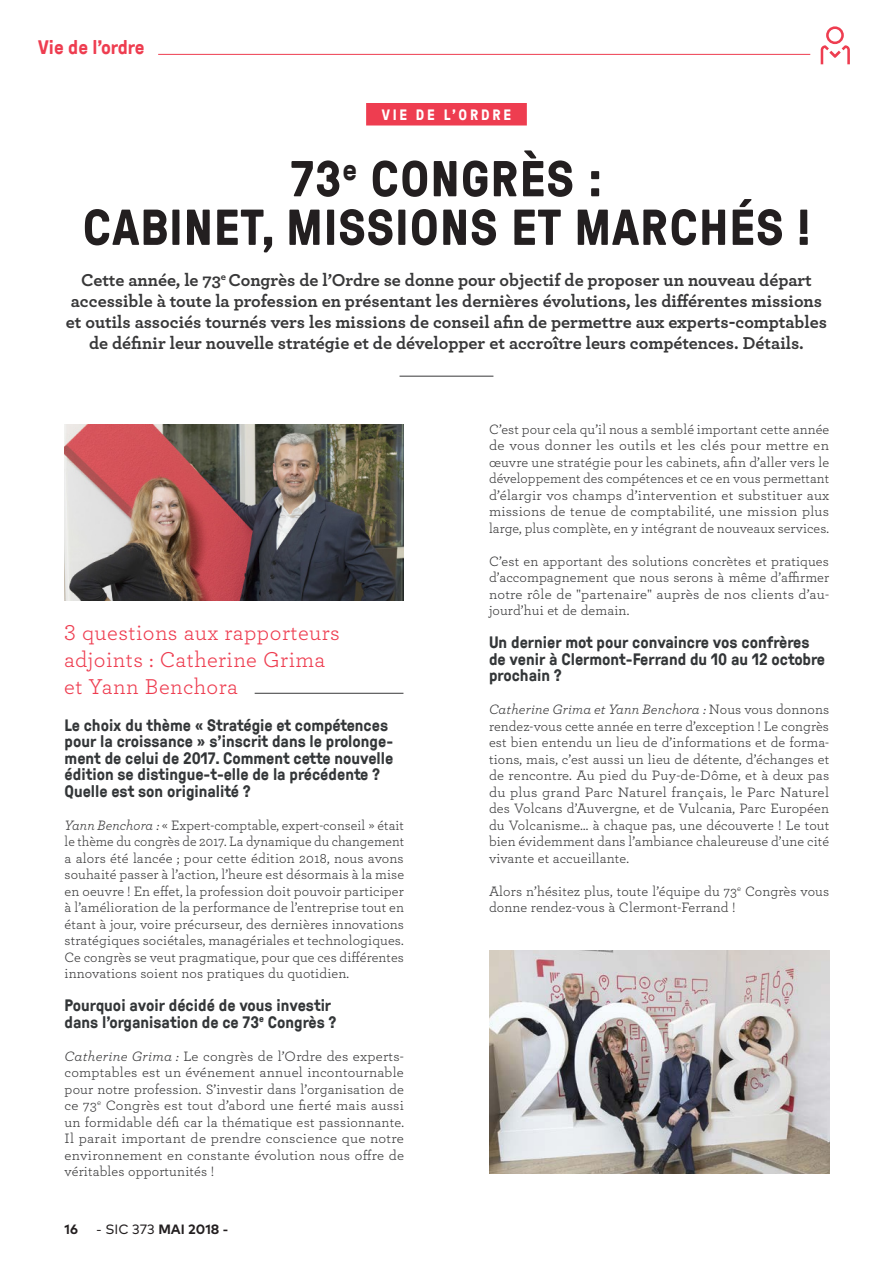
<style>
.page{position:relative;width:893px;height:1263px;background:#fff}
.page>*{position:absolute;margin:0;border:0;box-sizing:border-box;transform-origin:0 0}
.Titre{font:700 50.4px/48.6px "GT Pressura";letter-spacing:.02em;color:#231f20;text-align:center}
.Paragraphe_-_Nom_de{font:22.5px/27px "Archer Pro";letter-spacing:.02em;color:#ee3d50}
.t1{font:700 19.5px "GT Pressura";color:#ee3d50}
.Chapo{font:700 18px/21px "Archer";color:#383839;text-align:center}
.Paragraphe_-_Titre{font:700 16.5px/16.5px "GT Pressura";color:#333638}
.Nom_de_rubrique_-_Ro{font:700 15px "GT Pressura";letter-spacing:.18em;color:#fff}
.Texte_Courant_-_Gris{font:14.25px/16.5px "Archer";letter-spacing:.01em;color:#383839;text-align:justify}
.t2{font:700 13.5px "Mark Pro";color:#231f20}
.s1{font-style:italic}
.s2{font-weight:400}
</style>
<div class="page">
<hr style="left:158px;top:54px;width:652px;height:1px;background:#ee3d50">
<svg style="left:821px;top:26px;width:29px;height:38px"></svg>
<div style="left:366px;top:103px;width:161px;height:22px;background:#ee3d50"></div>
<hr style="left:400px;top:376px;width:93px;height:1px;background:#383839">
<img style="left:65px;top:425px;width:339px;height:176px">
<img style="left:489px;top:951px;width:340px;height:223px">
<hr style="left:255px;top:693px;width:148px;height:1px;background:#383839">
<h3 class="t1" style="left:38px;top:33px;width:108px">Vie de l’ordre</h3>
<p class="Nom_de_rubrique_-_Ro" style="left:382px;top:104px;width:131px">VIE DE L’ORDRE</p>
<p class="Titre" style="left:83px;top:152px;width:729px">73<sup>e</sup> CONGRÈS :<br>CABINET, MISSIONS ET MARCHÉS !</p>
<p class="Chapo" style="left:66px;top:268px;width:763px">Cette année, le 73<sup>e</sup> Congrès de l’Ordre se donne pour objectif de proposer un nouveau départ accessible à toute la profession en présentant les dernières évolutions, les différentes missions et outils associés tournés vers les missions de conseil afin de permettre aux experts-comptables de définir leur nouvelle stratégie et de développer et accroître leurs compétences. Détails.</p>
<p class="Paragraphe_-_Nom_de" style="left:64px;top:617px;width:277px">3 questions aux rapporteurs adjoints : Catherine Grima et Yann Benchora</p>
<p class="Paragraphe_-_Titre" style="left:65px;top:716px;width:330px">Le choix du thème « Stratégie et compétences pour la croissance » s’inscrit dans le prolonge&shy;ment de celui de 2017. Comment cette nouvelle édition se distingue-t-elle de la précédente ?<br>Quelle est son originalité ?</p>
<p class="Texte_Courant_-_Gris" style="left:65px;top:816px;width:341px"><span class="s1">Yann Benchora :</span> « Expert-comptable, expert-conseil » était le thème du congrès de 2017. La dynamique du changement a alors été lancée ; pour cette édition 2018, nous avons souhaité passer à l’action, l’heure est désormais à la mise en oeuvre ! En effet, la profession doit pouvoir participer à l’amélioration de la performance de l’entreprise tout en étant à jour, voire précurseur, des dernières innovations stratégiques sociétales, managériales et technologiques.<br>Ce congrès se veut pragmatique, pour que ces différentes innovations soient nos pratiques du quotidien.</p>
<p class="Paragraphe_-_Titre" style="left:65px;top:996px;width:273px">Pourquoi avoir décidé de vous investir dans l’organisation de ce 73<sup>e</sup> Congrès ?</p>
<p class="Texte_Courant_-_Gris" style="left:65px;top:1047px;width:341px"><span class="s1">Catherine Grima :</span> Le congrès de l’Ordre des experts&shy;comptables est un événement annuel incontournable pour notre profession. S’investir dans l’organisation de ce 73<sup>e</sup> Congrès est tout d’abord une fierté mais aussi un formidable défi car la thématique est passionnante.<br>Il parait important de prendre conscience que notre environnement en constante évolution nous offre de véritables opportunités !</p>
<p class="t2" style="left:65px;top:1219px;width:15px">16</p>
<p class="t2" style="left:96px;top:1219px;width:134px"><span class="s2">- SIC 373</span> MAI 2018 -</p>
<p class="Texte_Courant_-_Gris" style="left:489px;top:420px;width:342px">C’est pour cela qu’il nous a semblé important cette année de vous donner les outils et les clés pour mettre en œuvre une stratégie pour les cabinets, afin d’aller vers le développement des compétences et ce en vous permettant d’élargir vos champs d’intervention et substituer aux missions de tenue de comptabilité, une mission plus large, plus complète, en y intégrant de nouveaux services.</p>
<p class="Texte_Courant_-_Gris" style="left:489px;top:552px;width:342px">C’est en apportant des solutions concrètes et pratiques d’accompagnement que nous serons à même d’affirmer notre rôle de "partenaire" auprès de nos clients d’au&shy;jourd’hui et de demain.</p>
<p class="Paragraphe_-_Titre" style="left:489px;top:633px;width:338px">Un dernier mot pour convaincre vos confrères de venir à Clermont-Ferrand du 10 au 12 octobre prochain ?</p>
<p class="Texte_Courant_-_Gris" style="left:489px;top:700px;width:342px"><span class="s1">Catherine Grima et Yann Benchora :</span> Nous vous donnons rendez-vous cette année en terre d’exception ! Le congrès est bien entendu un lieu de d’informations et de forma&shy;tions, mais, c’est aussi un lieu de détente, d’échanges et de rencontre. Au pied du Puy-de-Dôme, et à deux pas du plus grand Parc Naturel français, le Parc Naturel des Volcans d’Auvergne, et de Vulcania, Parc Européen du Volcanisme… à chaque pas, une découverte ! Le tout bien évidemment dans l’ambiance chaleureuse d’une cité vivante et accueillante.</p>
<p class="Texte_Courant_-_Gris" style="left:489px;top:882px;width:342px">Alors n’hésitez plus, toute l’équipe du 73<sup>e</sup> Congrès vous donne rendez-vous à Clermont-Ferrand !</p>
</div>
